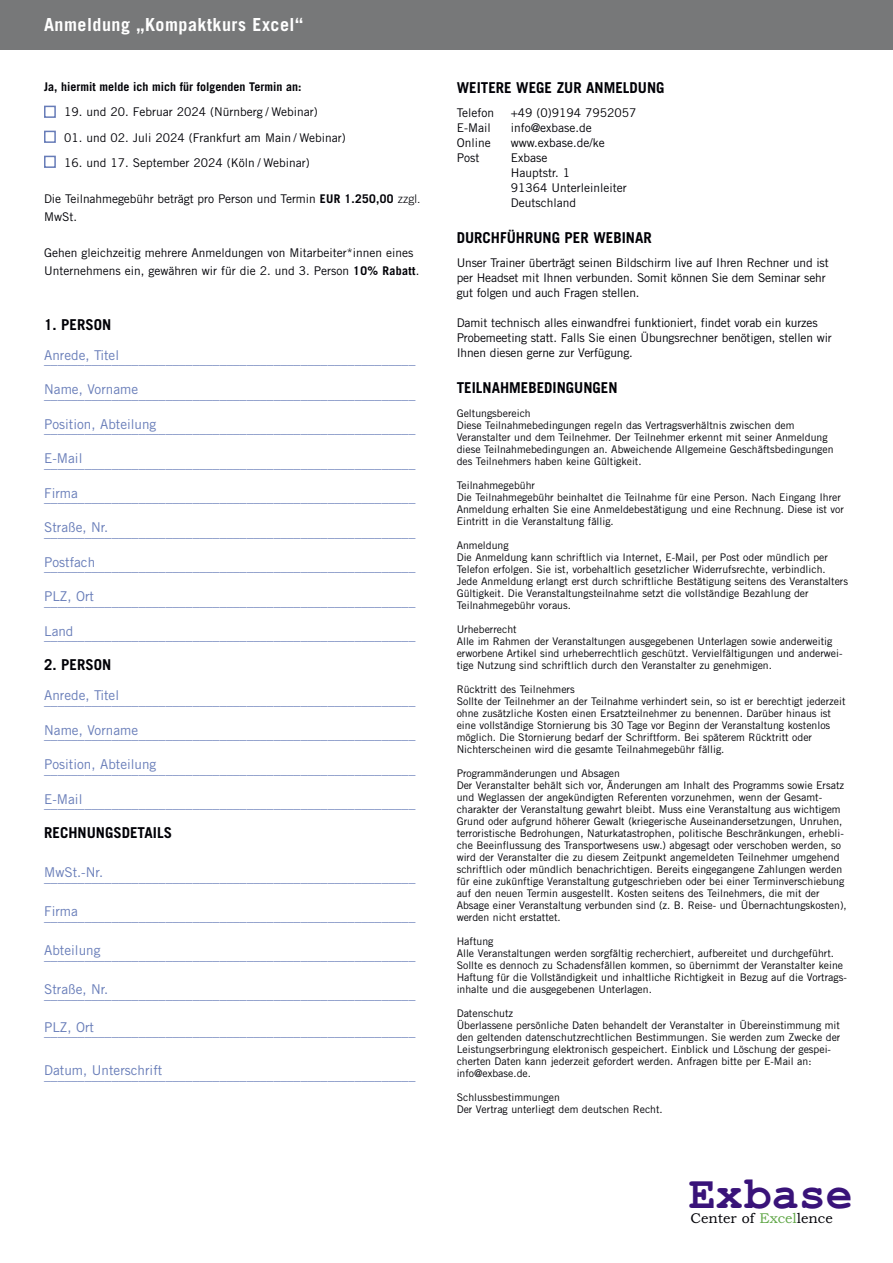
<style>
.page{position:relative;width:893px;height:1263px;background:#fff}
.page>*{position:absolute;margin:0;border:0;box-sizing:border-box;transform-origin:0 0}
.t1{font:700 45px "Courier New";color:#391379}
.t2{font:700 18px "Trade Gothic LT";letter-spacing:.03em;color:#fff}
.t3{font:700 15px "Trade Gothic LT";color:#000006}
.t4{font:14.25px "Bookman Old Style";color:#000006}
.t5{font:13.5px "Trade Gothic LT";color:#677cb8}
.t6{font:12px/15px "Trade Gothic LT";letter-spacing:-.005em;color:#000006}
.t7{font:700 12px "Trade Gothic LT";color:#000006}
.t8{font:10.5px/12px "Trade Gothic LT";color:#000006}
.s1{font-weight:700}
.s2{font-weight:300}
.s3{color:#61a748}
</style>
<div class="page">
<div style="left:0;top:0;width:893px;height:50px;background:#777879"></div>
<div style="left:44px;top:156px;width:12px;height:12px;border:2px solid #677cb8"></div>
<div style="left:44px;top:131px;width:12px;height:12px;border:2px solid #677cb8"></div>
<div style="left:44px;top:106px;width:12px;height:12px;border:2px solid #677cb8"></div>
<h2 class="t2" style="left:44px;top:14px;width:260px">Anmeldung „Kompaktkurs Excel“</h2>
<p class="t7" style="left:44px;top:79px;width:259px">Ja, hiermit melde ich mich für folgenden Termin an:</p>
<p class="t6" style="left:64px;top:105px;width:255px">19. und 20. Februar 2024 (Nürnberg / Webinar)</p>
<p class="t6" style="left:64px;top:130px;width:283px">01. und 02. Juli 2024 (Frankfurt am Main / Webinar)</p>
<p class="t6" style="left:64px;top:156px;width:247px">16. und 17. September 2024 (Köln / Webinar)</p>
<p class="t6" style="left:44px;top:190px;width:378px;line-height:18px">Die Teilnahmegebühr beträgt pro Person und Termin <span class="s1">EUR 1.250,00</span> <span class="s2">zzgl.<br></span>MwSt.</p>
<p class="t6" style="left:44px;top:244px;width:377px;line-height:18px">Gehen gleichzeitig mehrere Anmeldungen von Mitarbeiter*innen eines<br>Unternehmens ein, gewähren wir für die 2. und 3. Person <span class="s1">10% Rabatt</span>.</p>
<h3 class="t3" style="left:44px;top:315px;width:69px">1. PERSON</h3>
<p class="t5" style="left:44px;top:347px;width:76px">Anrede, Titel</p>
<p class="t5" style="left:44px;top:351px;width:373px">_______________________________________________________</p>
<p class="t5" style="left:44px;top:381px;width:95px">Name, Vorname</p>
<p class="t5" style="left:44px;top:386px;width:373px">_______________________________________________________</p>
<p class="t5" style="left:44px;top:416px;width:114px">Position, Abteilung</p>
<p class="t5" style="left:44px;top:420px;width:373px">_______________________________________________________</p>
<p class="t5" style="left:44px;top:450px;width:40px">E-Mail</p>
<p class="t5" style="left:44px;top:455px;width:373px">_______________________________________________________</p>
<p class="t5" style="left:44px;top:485px;width:35px">Firma</p>
<p class="t5" style="left:44px;top:489px;width:373px">_______________________________________________________</p>
<p class="t5" style="left:44px;top:519px;width:66px">Straße, Nr.</p>
<p class="t5" style="left:44px;top:524px;width:373px">_______________________________________________________</p>
<p class="t5" style="left:44px;top:554px;width:52px">Postfach</p>
<p class="t5" style="left:44px;top:558px;width:373px">_______________________________________________________</p>
<p class="t5" style="left:44px;top:588px;width:51px">PLZ, Ort</p>
<p class="t5" style="left:44px;top:593px;width:373px">_______________________________________________________</p>
<p class="t5" style="left:44px;top:623px;width:31px">Land</p>
<p class="t5" style="left:44px;top:627px;width:373px">_______________________________________________________</p>
<h3 class="t3" style="left:44px;top:656px;width:69px">2. PERSON</h3>
<p class="t5" style="left:44px;top:687px;width:76px">Anrede, Titel</p>
<p class="t5" style="left:44px;top:692px;width:373px">_______________________________________________________</p>
<p class="t5" style="left:44px;top:722px;width:95px">Name, Vorname</p>
<p class="t5" style="left:44px;top:726px;width:373px">_______________________________________________________</p>
<p class="t5" style="left:44px;top:756px;width:114px">Position, Abteilung</p>
<p class="t5" style="left:44px;top:761px;width:373px">_______________________________________________________</p>
<p class="t5" style="left:44px;top:791px;width:40px">E-Mail</p>
<p class="t5" style="left:44px;top:795px;width:373px">_______________________________________________________</p>
<h3 class="t3" style="left:44px;top:824px;width:129px">RECHNUNGSDETAILS</h3>
<p class="t5" style="left:44px;top:864px;width:60px">MwSt.-Nr.</p>
<p class="t5" style="left:44px;top:869px;width:373px">_______________________________________________________</p>
<p class="t5" style="left:44px;top:903px;width:35px">Firma</p>
<p class="t5" style="left:44px;top:908px;width:373px">_______________________________________________________</p>
<p class="t5" style="left:44px;top:942px;width:58px">Abteilung</p>
<p class="t5" style="left:44px;top:947px;width:373px">_______________________________________________________</p>
<p class="t5" style="left:44px;top:981px;width:66px">Straße, Nr.</p>
<p class="t5" style="left:44px;top:986px;width:373px">_______________________________________________________</p>
<p class="t5" style="left:44px;top:1019px;width:51px">PLZ, Ort</p>
<p class="t5" style="left:44px;top:1023px;width:373px">_______________________________________________________</p>
<p class="t5" style="left:44px;top:1062px;width:120px">Datum, Unterschrift</p>
<p class="t5" style="left:44px;top:1067px;width:373px">_______________________________________________________</p>
<h3 class="t3" style="left:457px;top:79px;width:209px">WEITERE WEGE ZUR ANMELDUNG</h3>
<p class="t6" style="left:457px;top:105px;width:39px">Telefon</p>
<p class="t6" style="left:511px;top:105px;width:127px">+49 (0)9194 7952057</p>
<p class="t6" style="left:457px;top:120px;width:35px">E-Mail</p>
<p class="t6" style="left:511px;top:120px;width:83px">info@exbase.de</p>
<p class="t6" style="left:457px;top:135px;width:36px">Online</p>
<p class="t6" style="left:511px;top:135px;width:96px">www.exbase.de/ke</p>
<p class="t6" style="left:457px;top:150px;width:24px">Post</p>
<p class="t6" style="left:511px;top:150px;width:118px">Exbase<br>Hauptstr. 1<br>91364 Unterleinleiter<br>Deutschland</p>
<h3 class="t3" style="left:457px;top:229px;width:197px">DURCHFÜHRUNG PER WEBINAR</h3>
<p class="t6" style="left:457px;top:255px;width:374px">Unser Trainer überträgt seinen Bildschirm live auf Ihren Rechner und ist per Headset mit Ihnen verbunden. Somit können Sie dem Seminar sehr gut folgen und auch Fragen stellen.</p>
<p class="t6" style="left:457px;top:315px;width:377px">Damit technisch alles einwandfrei funktioniert, findet vorab ein kurzes<br>Probemeeting statt. Falls Sie einen Übungsrechner benötigen, stellen wir<br>Ihnen diesen gerne zur Verfügung.</p>
<h3 class="t3" style="left:457px;top:379px;width:162px">TEILNAHMEBEDINGUNGEN</h3>
<p class="t8" style="left:457px;top:407px;width:378px">Geltungsbereich<br>Diese Teilnahmebedingungen regeln das Vertragsverhältnis zwischen dem Veranstalter und dem Teilnehmer. Der Teilnehmer erkennt mit seiner Anmeldung diese Teilnahmebedingungen an. Abweichende Allgemeine Geschäftsbedingungen des Teilnehmers haben keine Gültigkeit.</p>
<p class="t8" style="left:457px;top:479px;width:389px">Teilnahmegebühr<br>Die Teilnahmegebühr beinhaltet die Teilnahme für eine Person. Nach Eingang Ihrer Anmeldung erhalten Sie eine Anmeldebestätigung und eine Rechnung. Diese ist vor Eintritt in die Veranstaltung fällig.</p>
<p class="t8" style="left:457px;top:539px;width:393px">Anmeldung<br>Die Anmeldung kann schriftlich via Internet, E-Mail, per Post oder mündlich per Telefon erfolgen. Sie ist, vorbehaltlich gesetzlicher Widerrufsrechte, verbindlich.<br>Jede Anmeldung erlangt erst durch schriftliche Bestätigung seitens des Veranstalters Gültigkeit. Die Veranstaltungsteilnahme setzt die vollständige Bezahlung der Teilnahmegebühr voraus.</p>
<p class="t8" style="left:457px;top:623px;width:387px">Urheberrecht<br>Alle im Rahmen der Veranstaltungen ausgegebenen Unterlagen sowie anderweitig erworbene Artikel sind urheberrechtlich geschützt. Vervielfältigungen und anderwei&shy;tige Nutzung sind schriftlich durch den Veranstalter zu genehmigen.</p>
<p class="t8" style="left:457px;top:683px;width:390px">Rücktritt des Teilnehmers<br>Sollte der Teilnehmer an der Teilnahme verhindert sein, so ist er berechtigt jederzeit ohne zusätzliche Kosten einen Ersatzteilnehmer zu benennen. Darüber hinaus ist eine vollständige Stornierung bis 30 Tage vor Beginn der Veranstaltung kostenlos möglich. Die Stornierung bedarf der Schriftform. Bei späterem Rücktritt oder Nichterscheinen wird die gesamte Teilnahmegebühr fällig.</p>
<p class="t8" style="left:457px;top:767px;width:391px">Programmänderungen und Absagen<br>Der Veranstalter behält sich vor, Änderungen am Inhalt des Programms sowie Ersatz und Weglassen der angekündigten Referenten vorzunehmen, wenn der Gesamt&shy;charakter der Veranstaltung gewahrt bleibt. Muss eine Veranstaltung aus wichtigem Grund oder aufgrund höherer Gewalt (kriegerische Auseinandersetzungen, Unruhen, terroristische Bedrohungen, Naturkatastrophen, politische Beschränkungen, erhebli&shy;che Beeinflussung des Transportwesens usw.) abgesagt oder verschoben werden, so wird der Veranstalter die zu diesem Zeitpunkt angemeldeten Teilnehmer umgehend schriftlich oder mündlich benachrichtigen. Bereits eingegangene Zahlungen werden für eine zukünftige Veranstaltung gutgeschrieben oder bei einer Terminverschiebung auf den neuen Termin ausgestellt. Kosten seitens des Teilnehmers, die mit der Absage einer Veranstaltung verbunden sind (z. B. Reise- und Übernachtungskosten), werden nicht erstattet.</p>
<p class="t8" style="left:457px;top:935px;width:392px">Haftung<br>Alle Veranstaltungen werden sorgfältig recherchiert, aufbereitet und durchgeführt.<br>Sollte es dennoch zu Schadensfällen kommen, so übernimmt der Veranstalter keine Haftung für die Vollständigkeit und inhaltliche Richtigkeit in Bezug auf die Vortrags&shy;inhalte und die ausgegebenen Unterlagen.</p>
<p class="t8" style="left:457px;top:1007px;width:385px">Datenschutz<br>Überlassene persönliche Daten behandelt der Veranstalter in Übereinstimmung mit den geltenden datenschutzrechtlichen Bestimmungen. Sie werden zum Zwecke der Leistungserbringung elektronisch gespeichert. Einblick und Löschung der gespei&shy;cherten Daten kann jederzeit gefordert werden. Anfragen bitte per E-Mail an: info@exbase.de.</p>
<p class="t8" style="left:457px;top:1091px;width:208px">Schlussbestimmungen<br>Der Vertrag unterliegt dem deutschen Recht.</p>
<h1 class="t1" style="left:689px;top:1166px;width:165px">Exbase</h1>
<h3 class="t4" style="left:690px;top:1209px;width:144px">Center of <span class="s3">Excel</span>lence</h3>
</div>
